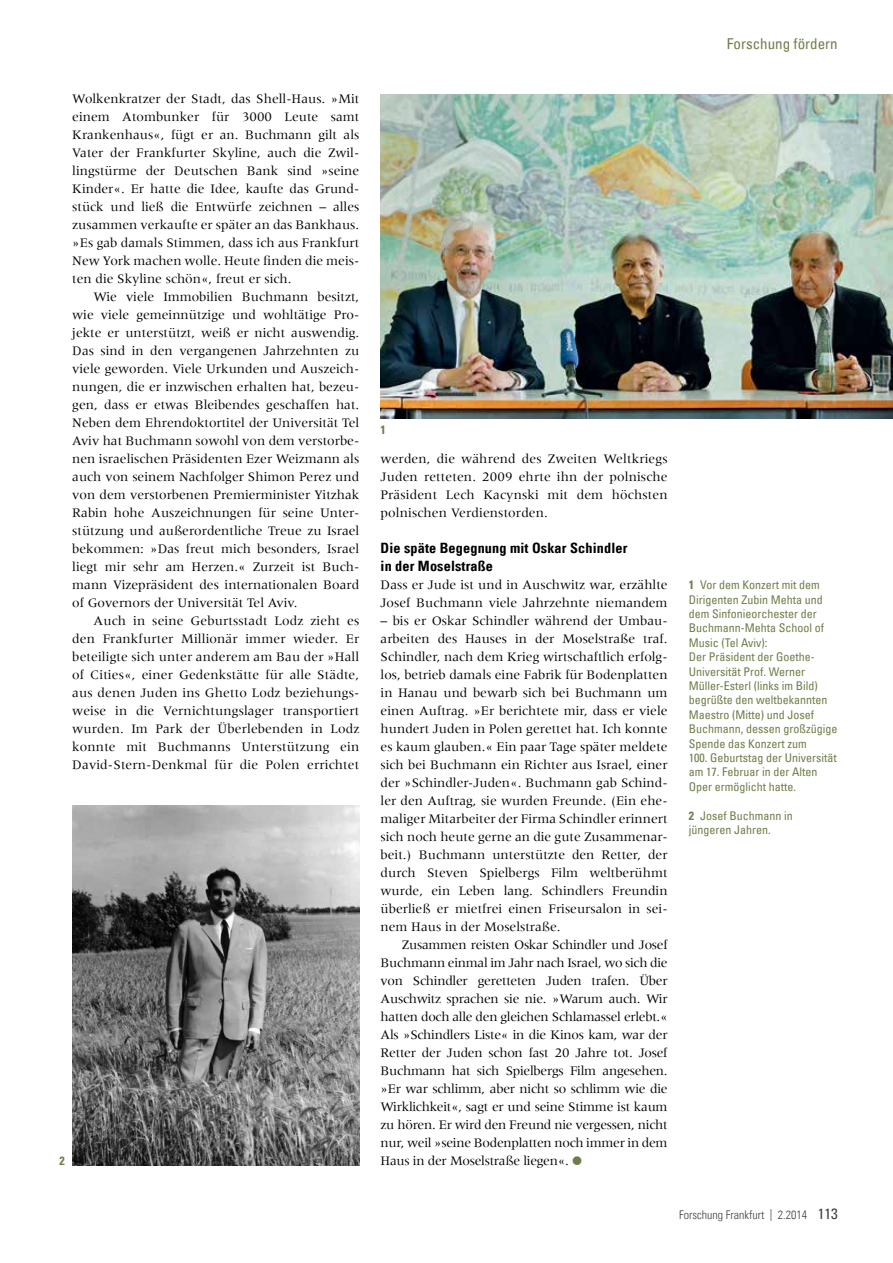
<style>
.page{position:relative;width:893px;height:1263px;background:#fff}
.page>*{position:absolute;margin:0;border:0;box-sizing:border-box;transform-origin:0 0}
.t1{font:condensed 15px "Univers Com 57";color:#6e7d48}
.t2{font:14.25px/18px "Univers Com 67 Bold Cond";letter-spacing:.01em;color:#000}
.t3{font:13.5px/18px "Meridien";color:#000;text-align:justify}
.t4{font:condensed 12px/14.4px "Univers Com 57";color:#6e7d48}
.t5{font:12px "Univers Com 47 Light Cond";color:#414042}
.t6{font:12px "Univers Com 67 Bold Cond";color:#6e7d48}
.s1{font-family:"Univers Com 67 Bold Cond";font-stretch:normal}
.s2{font-family:"Univers Com 57";font-stretch:condensed;font-size:15px}
</style>
<div class="page">
<img style="left:381px;top:94px;width:512px;height:324px">
<img style="left:72px;top:806px;width:287px;height:359px">
<p class="t3" style="left:72px;top:90px;width:289px">Wolkenkratzer der Stadt, das Shell-Haus. »Mit einem Atombunker für 3000 Leute samt Krankenhaus«, fügt er an. Buchmann gilt als Vater der Frankfurter Skyline, auch die Zwil&shy;lingstürme der Deutschen Bank sind »seine Kinder«. Er hatte die Idee, kaufte das Grund&shy;stück und ließ die Entwürfe zeichnen – alles zusammen verkaufte er später an das Bankhaus. »Es gab damals Stimmen, dass ich aus Frankfurt New York machen wolle. Heute finden die meis&shy;ten die Skyline schön«, freut er sich.</p>
<p class="t3" style="left:72px;top:288px;width:289px;text-indent:21px">Wie viele Immobilien Buchmann besitzt, wie viele gemeinnützige und wohltätige Pro&shy;jekte er unterstützt, weiß er nicht auswendig.<br>Das sind in den vergangenen Jahrzehnten zu viele geworden. Viele Urkunden und Auszeich&shy;nungen, die er inzwischen erhalten hat, bezeu&shy;gen, dass er etwas Bleibendes geschaffen hat.<br>Neben dem Ehrendoktortitel der Universität Tel Aviv hat Buchmann sowohl von dem verstorbe&shy;nen israelischen Präsidenten Ezer Weizmann als auch von seinem Nachfolger Shimon Perez und von dem verstorbenen Premierminister Yitzhak Rabin hohe Auszeichnungen für seine Unter&shy;stützung und außerordentliche Treue zu Israel bekommen: »Das freut mich besonders, Israel liegt mir sehr am Herzen.« Zurzeit ist Buch&shy;mann Vizepräsident des internationalen Board of Governors der Universität Tel Aviv.</p>
<p class="t3" style="left:72px;top:612px;width:289px;text-indent:21px">Auch in seine Geburtsstadt Lodz zieht es den Frankfurter Millionär immer wieder. Er beteiligte sich unter anderem am Bau der »Hall of Cities«, einer Gedenkstätte für alle Städte, aus denen Juden ins Ghetto Lodz beziehungs&shy;weise in die Vernichtungslager transportiert wurden. Im Park der Überlebenden in Lodz konnte mit Buchmanns Unterstützung ein David-Stern-Denkmal für die Polen errichtet</p>
<p class="t6" style="left:60px;top:1153px;width:7px">2</p>
<p class="t1" style="left:727px;top:34px;width:112px">Forschung fördern</p>
<p class="t6" style="left:381px;top:422px;width:7px">1</p>
<p class="t3" style="left:381px;top:449px;width:289px">werden, die während des Zweiten Weltkriegs Juden retteten. 2009 ehrte ihn der polnische Präsident Lech Kacynski mit dem höchsten polnischen Verdienstorden.</p>
<p class="t2" style="left:381px;top:539px;width:248px">Die späte Begegnung mit Oskar Schindler in der Moselstraße</p>
<p class="t3" style="left:381px;top:576px;width:289px">Dass er Jude ist und in Auschwitz war, erzählte<br>Josef Buchmann viele Jahrzehnte niemandem</p>
<p class="t3" style="left:381px;top:612px;width:289px;text-align:left">– bis er Oskar Schindler während der Umbau&shy;arbeiten des Hauses in der Moselstraße traf.<br>Schindler, nach dem Krieg wirtschaftlich erfolg&shy;los, betrieb damals eine Fabrik für Bodenplatten in Hanau und bewarb sich bei Buchmann um einen Auftrag. »Er berichtete mir, dass er viele hundert Juden in Polen gerettet hat. Ich konnte es kaum glauben.« Ein paar Tage später meldete sich bei Buchmann ein Richter aus Israel, einer der »Schindler-Juden«. Buchmann gab Schind&shy;ler den Auftrag, sie wurden Freunde. (Ein ehe&shy;maliger Mitarbeiter der Firma Schindler erinnert sich noch heute gerne an die gute Zusammenar&shy;beit.) Buchmann unterstützte den Retter, der durch Steven Spielbergs Film weltberühmt wurde, ein Leben lang. Schindlers Freundin überließ er mietfrei einen Friseursalon in sei&shy;nem Haus in der Moselstraße.</p>
<p class="t3" style="left:381px;top:936px;width:289px;text-indent:21px">Zusammen reisten Oskar Schindler und Josef Buchmann einmal im Jahr nach Israel, wo sich die von Schindler geretteten Juden trafen. Über Auschwitz sprachen sie nie. »Warum auch. Wir hatten doch alle den gleichen Schlamassel erlebt.« Als »Schindlers Liste« in die Kinos kam, war der Retter der Juden schon fast 20 Jahre tot. Josef Buchmann hat sich Spielbergs Film angesehen. »Er war schlimm, aber nicht so schlimm wie die Wirklichkeit«, sagt er und seine Stimme ist kaum zu hören. Er wird den Freund nie vergessen, nicht nur, weil »seine Bodenplatten noch immer in dem Haus in der Moselstraße liegen«.</p>
<p class="t4" style="left:689px;top:577px;width:150px"><span class="s1">1</span> Vor dem Konzert mit dem<br>Dirigenten Zubin Mehta und dem Sinfonieorchester der<br>Buchmann-Mehta School of<br>M usic (Tel Aviv):<br>Der Präsident der Goethe-<br>Universität Prof. Werner<br>Müller-Esterl (links im Bild) begrüßte den weltbekannten<br>M aestro (M itte) und Josef<br>Buchmann, dessen großzügige<br>Spende das Konzert zum<br>100. Geburtstag der Universität am 17. Februar in der Alten<br>Oper ermöglicht hatte.</p>
<p class="t4" style="left:689px;top:808px;width:105px"><span class="s1">2</span> Josef Buchmann in jüngeren Jahren.</p>
<p class="t5" style="left:679px;top:1208px;width:160px">Forschung Frankfurt | 2.2014 <span class="s2">113</span></p>
</div>
